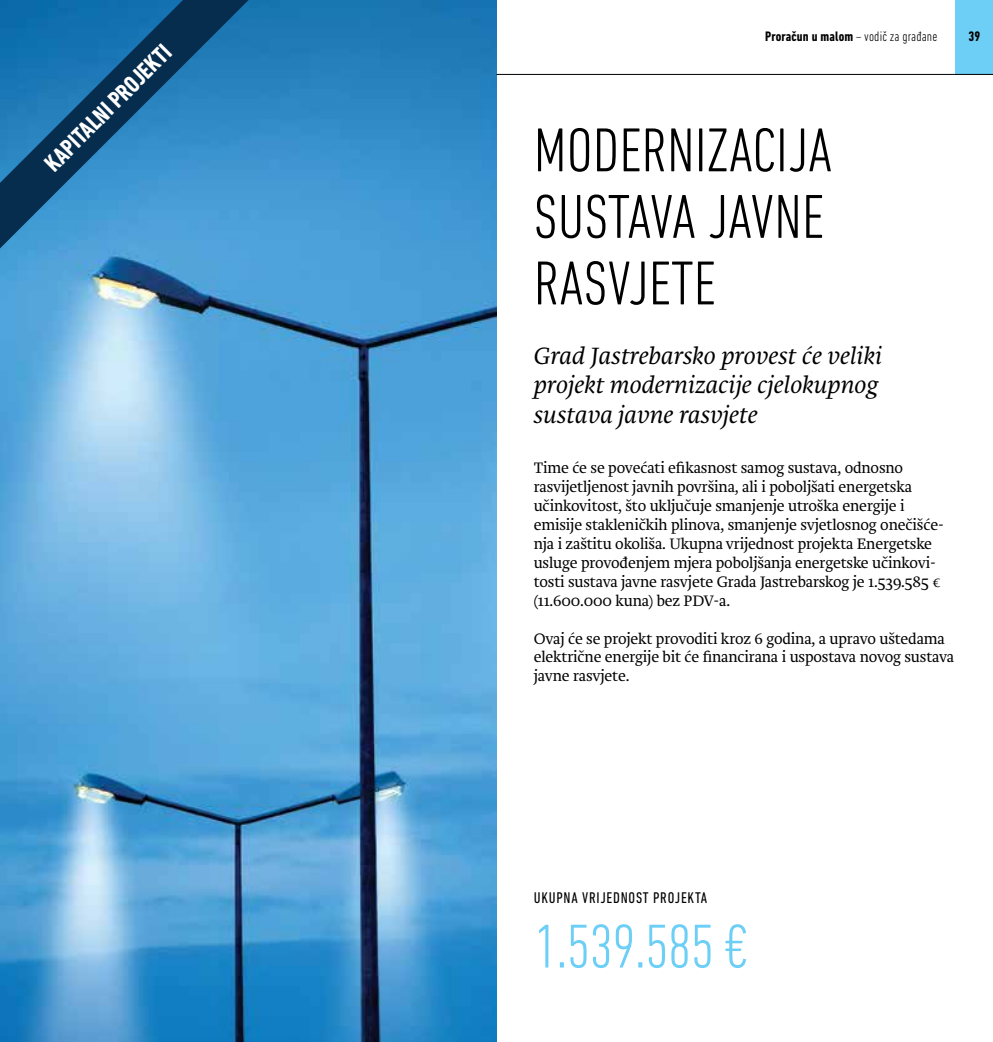
<style>
.page{position:relative;width:993px;height:1042px;background:#fff}
.page>*{position:absolute;margin:0;border:0;box-sizing:border-box;transform-origin:0 0}
.t1{font:300 condensed 63px/66.5px "DIN Next LT Pro";color:#000}
.t2{font:300 condensed 63px "DIN Next LT Pro";letter-spacing:-.01em;color:#6dcff6}
.t3{font:italic 300 24.5px/29.4px "Brioni Pro";color:#000}
.t4{font:700 condensed 24.5px "DIN Next LT Pro";color:#fff}
.t5{font:300 15.75px/18.9px "Brioni Pro";letter-spacing:-.01em;color:#000}
.t6{font:condensed 15.75px "DIN Next LT Pro";letter-spacing:.05em;color:#000}
.t7{font:300 condensed 14px "DIN Next LT Pro";letter-spacing:.01em;color:#000}
.t8{font:700 condensed 14px "DIN Next LT Pro";color:#000}
.s1{font-weight:700}
</style>
<div class="page">
<div style="left:955px;top:0;width:37px;height:74px;background:#6dcff6"></div>
<img style="left:0;top:0;width:496px;height:1042px">
<hr style="left:496px;top:74px;width:496px;height:1px;background:#000">
<svg style="left:0;top:0;width:248px;height:248px;background:#2573a9"></svg>
<h2 class="t4" style="left:39px;top:157px;width:169px;rotate:-45deg">KAPITALNI PROJEKTI</h2>
<p class="t7" style="left:765px;top:29px;width:173px"><span class="s1">Proračun u malom</span> – vodič za građane</p>
<p class="t8" style="left:968px;top:29px;width:13px">39</p>
<h1 class="t1" style="left:533px;top:116px;width:300px">MODERNIZACIJA<br>SUSTAVA JAVNE<br>RASVJETE</h1>
<h2 class="t3" style="left:533px;top:341px;width:350px">Grad Jastrebarsko provest će veliki projekt modernizacije cjelokupnog sustava javne rasvjete</h2>
<p class="t5" style="left:533px;top:459px;width:411px">Time će se povećati efikasnost samog sustava, odnosno rasvijetljenost javnih površina, ali i poboljšati energetska učinkovitost, što uključuje smanjenje utroška energije i emisije stakleničkih plinova, smanjenje svjetlosnog onečišće&shy;nja i zaštitu okoliša. Ukupna vrijednost projekta Energetske usluge provođenjem mjera poboljšanja energetske učinkovi&shy;tosti sustava javne rasvjete Grada Jastrebarskog je 1.539.585 € (11.600.000 kuna) bez PDV-a.</p>
<p class="t5" style="left:533px;top:629px;width:422px">Ovaj će se projekt provoditi kroz 6 godina, a upravo uštedama električne energije bit će financirana i uspostava novog sustava javne rasvjete.</p>
<p class="t6" style="left:533px;top:888px;width:175px">UKUPNA VRIJEDNOST PROJEKTA</p>
<h1 class="t2" style="left:533px;top:910px;width:215px">1.539.585 €</h1>
</div>
